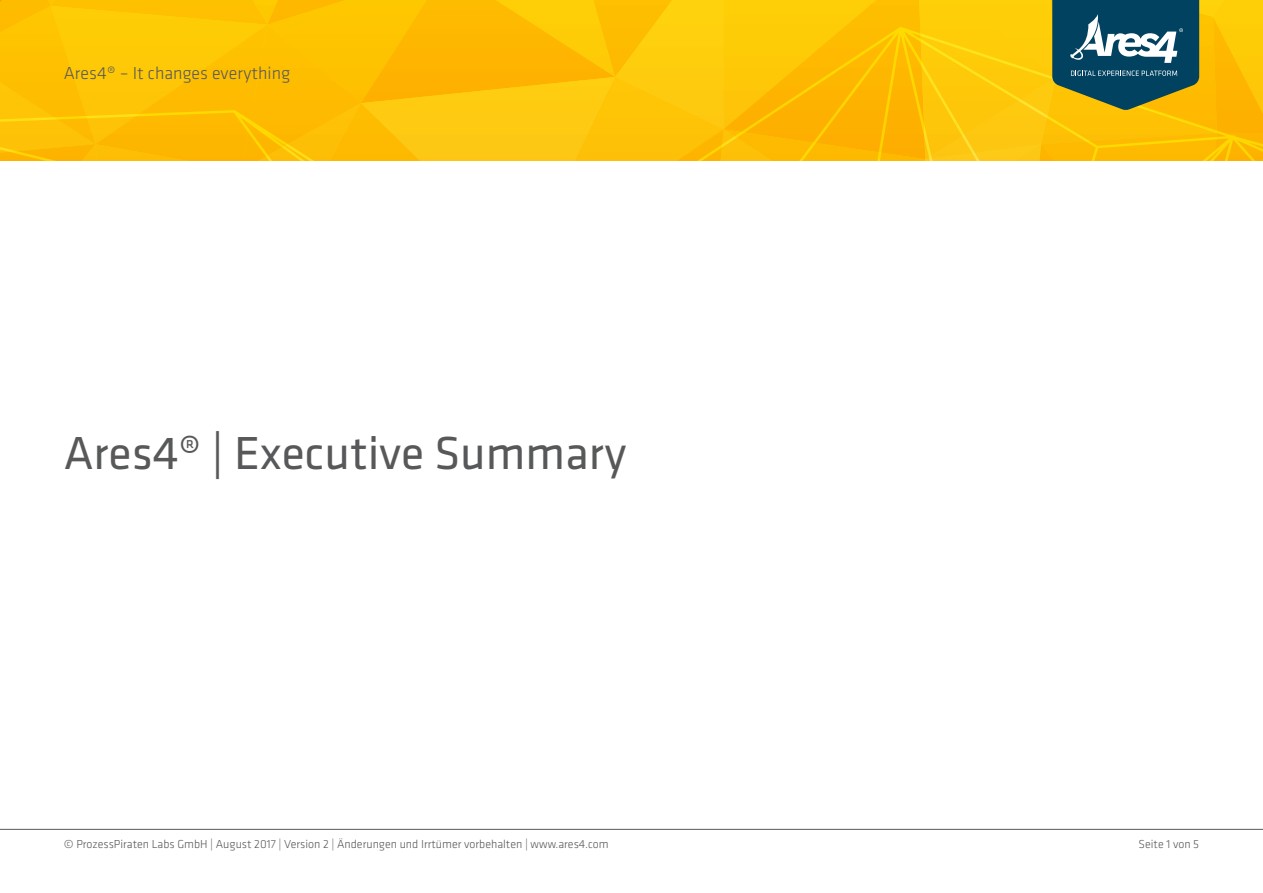
<style>
.page{position:relative;width:1263px;height:893px;background:#fff}
.page>*{position:absolute;margin:0;border:0;box-sizing:border-box;transform-origin:0 0}
.t1{font:48px "Klavika";color:#57585a}
.t2{font:300 18px "Klavika";color:#57585a}
.t3{font:300 12px "Klavika";color:#57585a}
</style>
<div class="page">
<svg style="left:0;top:0;width:1263px;height:160px"></svg>
<hr style="left:0;top:829px;width:1263px;height:1px;background:#57585a">
<h2 class="t2" style="left:64px;top:64px;width:228px">Ares4® – It changes everything</h2>
<h1 class="t1" style="left:64px;top:427px;width:564px">Ares4® | Executive Summary</h1>
<p class="t3" style="left:64px;top:837px;width:546px">© ProzessPiraten Labs GmbH | August 2017 | Version 2 | Änderungen und Irrtümer vorbehalten | www.ares4.com</p>
<p class="t3" style="left:1139px;top:837px;width:62px">Seite 1 von 5</p>
</div>
